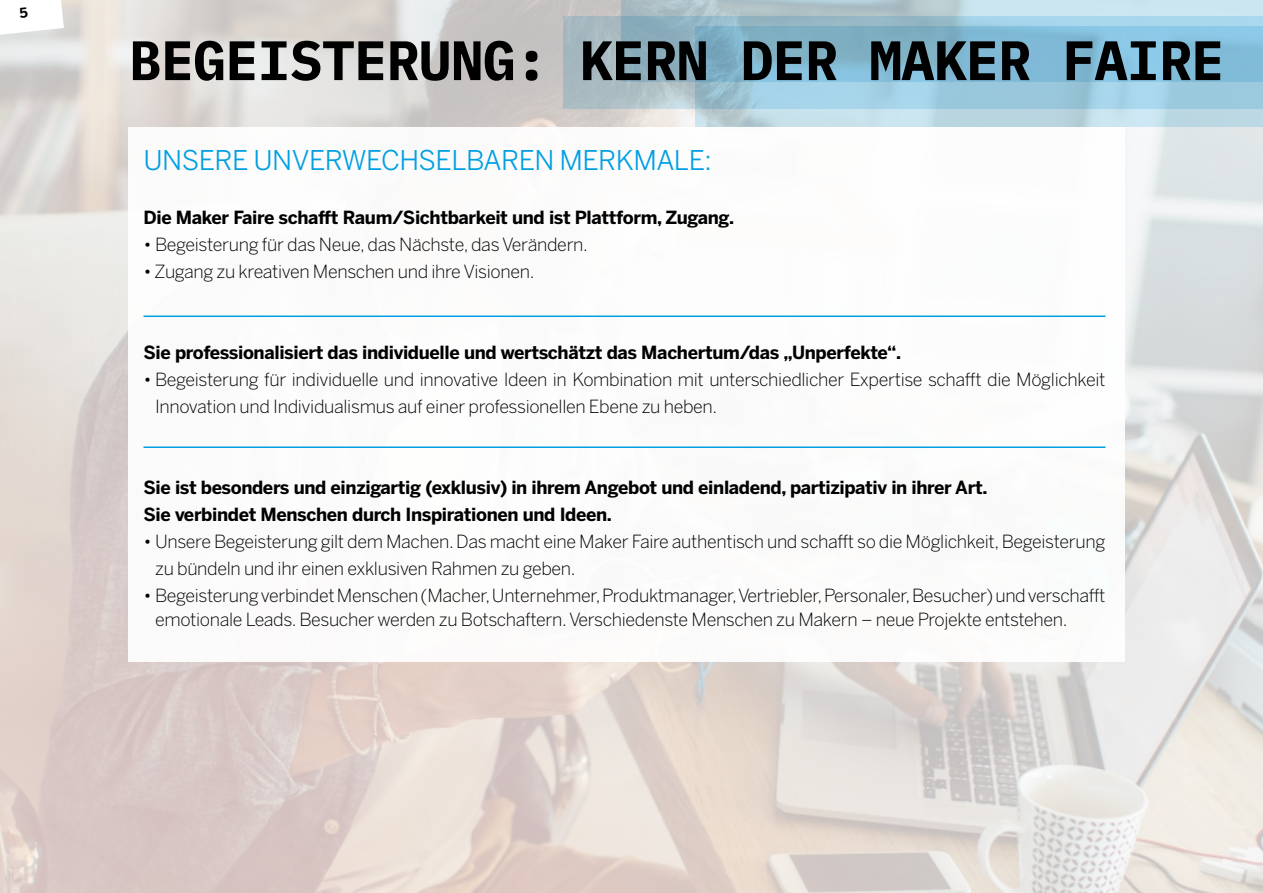
<style>
.page{position:relative;width:1263px;height:893px;background:#fff}
.page>*{position:absolute;margin:0;border:0;box-sizing:border-box;transform-origin:0 0}
.t1{font:700 55.5px "IBM Plex Mono";letter-spacing:-.02em;color:#000}
.t2{font:27px "Benton Sans";letter-spacing:-.02em;color:#009fe3}
.t3{font:300 18px/27px "Benton Sans";letter-spacing:-.02em;color:#000}
.t4{font:700 18px/27px "Benton Sans";letter-spacing:-.02em;color:#000}
</style>
<div class="page">
<img style="left:0;top:0;width:1263px;height:893px">
<svg style="left:563px;top:17px;width:132px;height:92px;background:#acbdc3"></svg>
<svg style="left:621px;top:0;width:642px;height:82px;background:#a9c7d3"></svg>
<svg style="left:695px;top:26px;width:568px;height:100px;background:#94c4d9"></svg>
<div style="left:129px;top:127px;width:996px;height:534px;background:#fff"></div>
<hr style="left:144px;top:315px;width:961px;height:2px;background:#009fe3">
<hr style="left:144px;top:446px;width:961px;height:2px;background:#009fe3">
<svg style="left:0;top:0;width:64px;height:35px"></svg>
<h1 class="t1" style="left:129px;top:16px;width:1097px">BEGEISTERUNG: KERN DER MAKER FAIRE</h1>
<h2 class="t2" style="left:144px;top:145px;width:570px">UNSERE UNVERWECHSELBAREN MERKMALE:</h2>
<p class="t4" style="left:144px;top:204px;width:592px">Die Maker Faire schafft Raum/Sichtbarkeit und ist Plattform, Zugang.</p>
<p class="t3" style="left:144px;top:231px;width:446px">• Begeisterung für das Neue, das Nächste, das Verändern.</p>
<p class="t3" style="left:144px;top:258px;width:392px">• Zugang zu kreativen Menschen und ihre Visionen.</p>
<p class="t4" style="left:144px;top:339px;width:759px">Sie professionalisiert das individuelle und wertschätzt das Machertum/das „Unperfekte“.</p>
<p class="t3" style="left:155px;top:366px;width:952px;text-indent:-12px">• Begeisterung für individuelle und innovative Ideen in Kombination mit unterschiedlicher Expertise schafft die Möglichkeit<br>Innovation und Individualismus auf einer professionellen Ebene zu heben.</p>
<p class="t4" style="left:144px;top:474px;width:846px">Sie ist besonders und einzigartig (exklusiv) in ihrem Angebot und einladend, partizipativ in ihrer Art.<br>Sie verbindet Menschen durch Inspirationen und Ideen.</p>
<p class="t3" style="left:155px;top:528px;width:952px;text-indent:-12px">• Unsere Begeisterung gilt dem Machen. Das macht eine Maker Faire authentisch und schafft so die Möglichkeit, Begeisterung zu bündeln und ihr einen exklusiven Rahmen zu geben.</p>
<p class="t3" style="left:155px;top:584px;width:952px;line-height:24px;text-indent:-12px">• Begeisterung verbindet Menschen (Macher, Unternehmer, Produktmanager, Vertriebler, Personaler, Besucher) und verschafft emotionale Leads. Besucher werden zu Botschaftern. Verschiedenste Menschen zu Makern – neue Projekte entstehen.</p>
</div>
